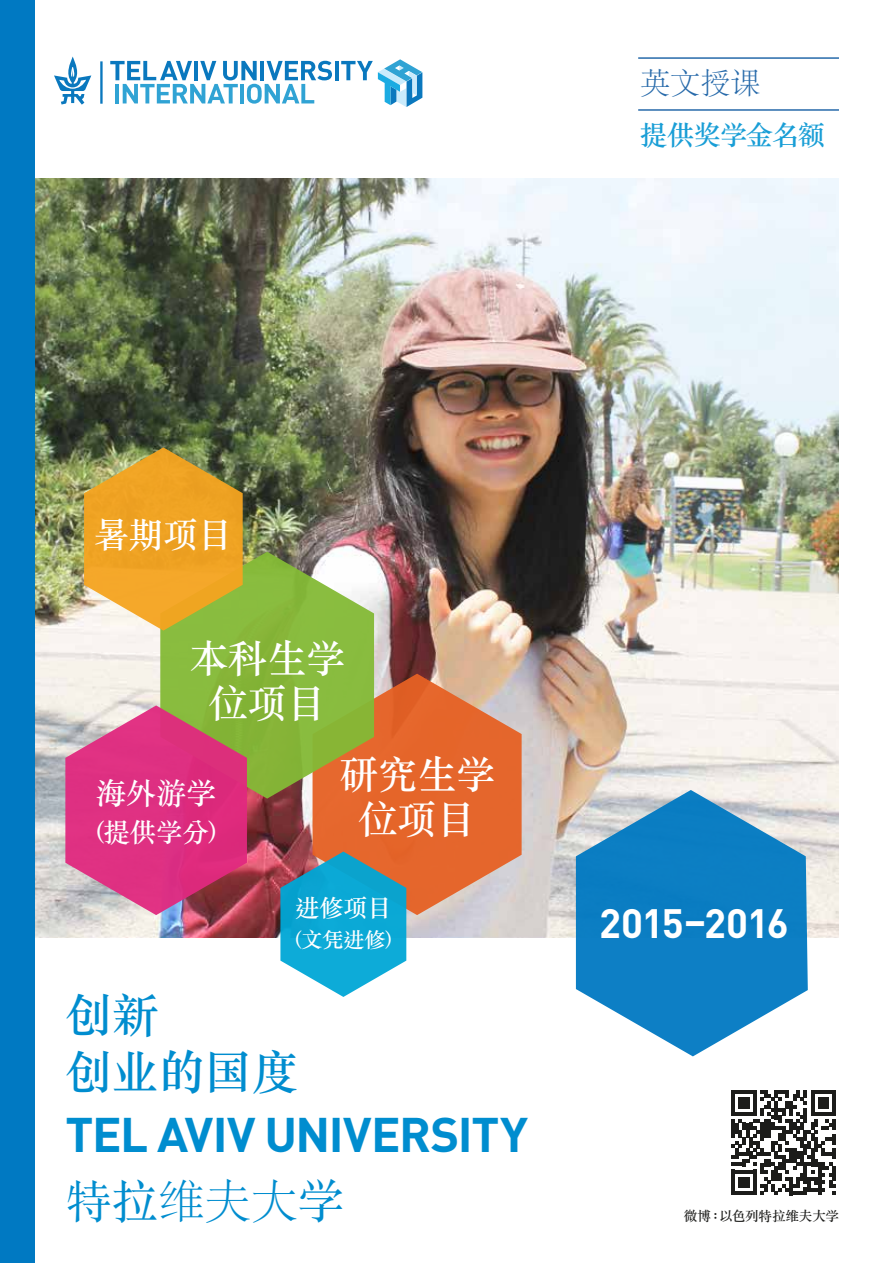
<style>
.page{position:relative;width:893px;height:1263px;background:#fff}
.page>*{position:absolute;margin:0;border:0;box-sizing:border-box;transform-origin:0 0}
.t1{font:700 48px "DINOT";letter-spacing:-.025em;color:#008dcf}
.t2{font:46.5px/57px "ST Songti TC Bold";color:#008dcf}
.t3{font:46.5px "ST Songti TC Regular";color:#008dcf}
.t4{font:700 40.5px "DINOT";letter-spacing:-.025em;color:#fff}
.t5{font:39px/45px "ST Songti TC Bold";color:#fff;text-align:center}
.t6{font:34.5px "ST Songti TC Bold";color:#fff}
.t7{font:30px "ST Songti TC Light";color:#276aaa}
.t8{font:30px "ST Songti TC Bold";color:#fff}
.t9{font:27px "ST Songti TC Bold";letter-spacing:-.03em;color:#199ed6}
.t10{font:26.25px "ST Songti TC Bold";color:#fff}
.t11{font:24px "ST Songti TC Bold";color:#fff}
.t12{font:21px "ST Songti TC Bold";color:#fff}
.t13{font:13.5px "ST Songti TC Bold";letter-spacing:-.01em;color:#1c1c1a}
.s1{font-family:"ST Songti TC Light"}
</style>
<div class="page">
<svg style="left:731px;top:1090px;width:105px;height:105px"></svg>
<hr style="left:638px;top:57px;width:201px;height:2px;background:#276aaa">
<hr style="left:638px;top:109px;width:201px;height:2px;background:#276aaa">
<svg style="left:110px;top:61px;width:222px;height:43px"></svg>
<hr style="left:335px;top:61px;width:4px;height:19px;background:#0a78be">
<svg style="left:341px;top:59px;width:81px;height:48px"></svg>
<svg style="left:54px;top:57px;width:37px;height:48px"></svg>
<hr style="left:100px;top:61px;width:3px;height:43px;background:#0a78be">
<img style="left:34px;top:179px;width:805px;height:758px">
<div style="left:0;top:0;width:34px;height:1263px;background:#0079c2"></div>
<svg style="left:313px;top:674px;width:209px;height:241px;background:#e07746"></svg>
<svg style="left:576px;top:790px;width:232px;height:266px;background:#4499cd"></svg>
<svg style="left:160px;top:552px;width:214px;height:246px;background:#96b449"></svg>
<svg style="left:84px;top:447px;width:159px;height:184px;background:#d9a538"></svg>
<svg style="left:65px;top:705px;width:182px;height:210px;background:#d14d82"></svg>
<svg style="left:280px;top:851px;width:126px;height:146px;background:#42a8c6"></svg>
<p class="t7" style="left:640px;top:64px;width:121px">英文授课</p>
<p class="t9" style="left:640px;top:117px;width:186px">提供奖学金名额</p>
<p class="t6" style="left:94px;top:512px;width:140px">暑期项目</p>
<p class="t5" style="left:189px;top:635px;width:157px">本科生学位项目</p>
<p class="t8" style="left:96px;top:774px;width:121px">海外游学</p>
<p class="t10" style="left:96px;top:815px;width:122px">(提供学分)</p>
<p class="t5" style="left:339px;top:751px;width:157px">研究生学位项目</p>
<p class="t11" style="left:295px;top:893px;width:98px">进修项目</p>
<p class="t12" style="left:295px;top:926px;width:98px">(文凭进修)</p>
<p class="t2" style="left:65px;top:986px;width:234px">创新<br>创业的国度</p>
<p class="t1" style="left:65px;top:1103px;width:464px">TEL AVIV UNIVERSITY</p>
<p class="t3" style="left:65px;top:1172px;width:281px">特拉<span class="s1">维夫大</span>学</p>
<p class="t4" style="left:599px;top:897px;width:191px">2015–2016</p>
<p class="t13" style="left:684px;top:1208px;width:157px">微博：以色列特拉维夫大学</p>
</div>
